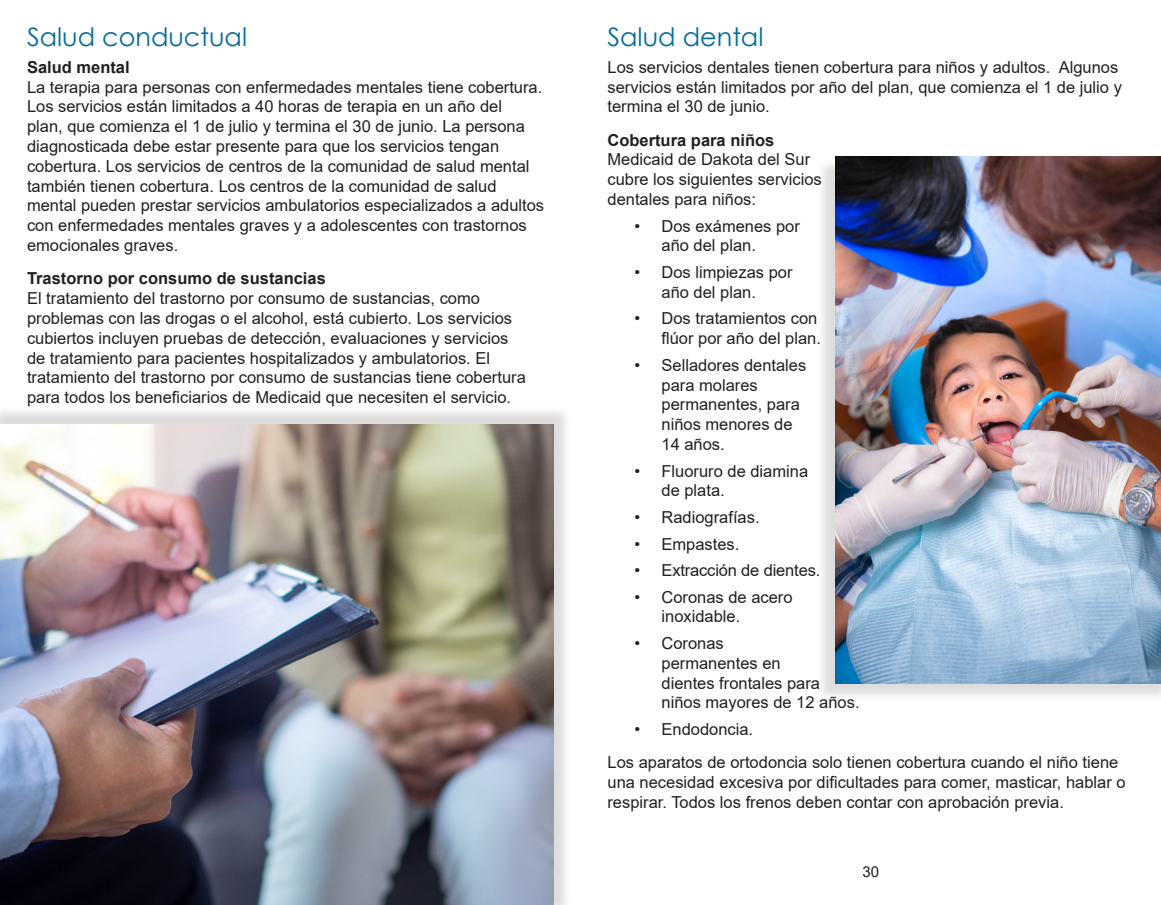
<style>
.page{position:relative;width:1161px;height:905px;background:#fff}
.page>*{position:absolute;margin:0;border:0;box-sizing:border-box;transform-origin:0 0}
.t1{font:25.5px "Century Gothic";color:#026b9a}
.t2{font:16.5px/19.8px "Arial";color:#231f20}
.t3{font:700 16.5px "Arial";color:#231f20}
.t4{font:15px "Arial";color:#231f20}
.s1{font-weight:700}
</style>
<div class="page">
<div style="left:0;top:405px;width:572px;height:499px;background:#231f20;opacity:.15"></div>
<img style="left:0;top:424px;width:554px;height:480px">
<div style="left:817px;top:159px;width:344px;height:543px;background:#231f20;opacity:.15"></div>
<img style="left:835px;top:156px;width:326px;height:527px">
<p class="t1" style="left:27px;top:19px;width:222px">Salud conductual</p>
<p class="t3" style="left:27px;top:55px;width:104px">Salud mental</p>
<p class="t2" style="left:27px;top:77px;width:519px">La terapia para personas con enfermedades mentales tiene cobertura.<br>Los servicios están limitados a 40 horas de terapia en un año del<br>plan, que comienza el 1 de julio y termina el 30 de junio. La persona diagnosticada debe estar presente para que los servicios tengan cobertura. Los servicios de centros de la comunidad de salud mental también tienen cobertura. Los centros de la comunidad de salud mental pueden prestar servicios ambulatorios especializados a adultos con enfermedades mentales graves y a adolescentes con trastornos emocionales graves.</p>
<p class="t2" style="left:27px;top:268px;width:500px"><span class="s1">Trastorno por consumo de sustancias<br></span>El tratamiento del trastorno por consumo de sustancias, como problemas con las drogas o el alcohol, está cubierto. Los servicios cubiertos incluyen pruebas de detección, evaluaciones y servicios de tratamiento para pacientes hospitalizados y ambulatorios. El tratamiento del trastorno por consumo de sustancias tiene cobertura para todos los beneficiarios de Medicaid que necesiten el servicio.</p>
<p class="t1" style="left:608px;top:19px;width:158px">Salud dental</p>
<p class="t2" style="left:608px;top:57px;width:516px">Los servicios dentales tienen cobertura para niños y adultos. Algunos servicios están limitados por año del plan, que comienza el 1 de julio y termina el 30 de junio.</p>
<p class="t3" style="left:608px;top:128px;width:168px">Cobertura para niños</p>
<p class="t2" style="left:608px;top:150px;width:216px">Medicaid de Dakota del Sur cubre los siguientes servicios dentales para niños:</p>
<p class="t2" style="left:662px;top:216px;width:140px;text-indent:-27px">• Dos exámenes por año del plan.</p>
<p class="t2" style="left:634px;top:262px;width:160px;text-align:center">• Dos limpiezas por año del plan.</p>
<p class="t2" style="left:634px;top:308px;width:188px;text-align:right">• Dos tratamientos con flúor por año del plan.</p>
<p class="t2" style="left:662px;top:355px;width:146px;text-indent:-27px">• Selladores dentales para molares permanentes, para niños menores de<br>14 años.</p>
<p class="t2" style="left:662px;top:461px;width:148px;text-indent:-27px">• Fluoruro de diamina de plata.</p>
<p class="t2" style="left:634px;top:507px;width:127px">• Radiografías.</p>
<p class="t2" style="left:634px;top:533px;width:106px">• Empastes.</p>
<p class="t2" style="left:634px;top:560px;width:187px">• Extracción de dientes.</p>
<p class="t2" style="left:662px;top:587px;width:133px;text-indent:-27px">• Coronas de acero inoxidable.</p>
<p class="t2" style="left:662px;top:633px;width:200px;text-indent:-27px">• Coronas<br>permanentes en<br>dientes frontales para niños mayores de 12 años.</p>
<p class="t2" style="left:634px;top:719px;width:120px">• Endodoncia.</p>
<p class="t2" style="left:608px;top:752px;width:520px">Los aparatos de ortodoncia solo tienen cobertura cuando el niño tiene una necesidad excesiva por dificultades para comer, masticar, hablar o respirar. Todos los frenos deben contar con aprobación previa.</p>
<p class="t4" style="left:862px;top:861px;width:18px">30</p>
</div>
